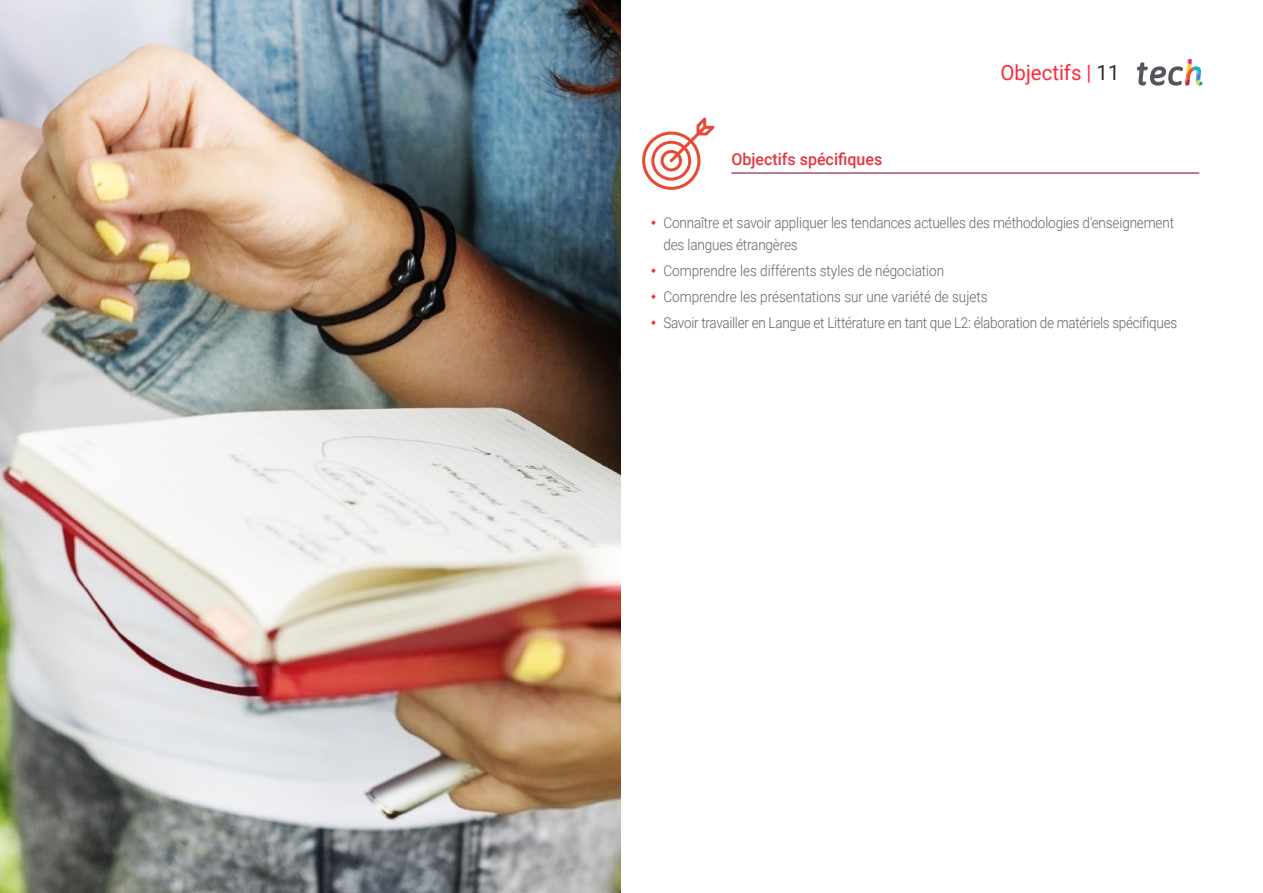
<style>
.page{position:relative;width:1263px;height:893px;background:#fff}
.page>*{position:absolute;margin:0;border:0;box-sizing:border-box;transform-origin:0 0}
.t1{font:21px "Roboto";color:#ff293a}
.t2{font:500 16.5px "Roboto";color:#e73441}
.t3{font:300 15px/26px "Roboto";letter-spacing:-.01em;color:#61646a;scale:.9 1}
.s1{color:#312e20}
</style>
<div class="page">
<svg style="left:1137px;top:59px;width:65px;height:27px"></svg>
<svg style="left:642px;top:117px;width:72px;height:73px"></svg>
<hr style="left:731px;top:173px;width:468px;height:1px;background:#e73441">
<img style="left:0;top:0;width:621px;height:893px">
<p class="t2" style="left:731px;top:147px;width:152px">Objectifs spécifiques</p>
<h1 class="t1" style="left:1000px;top:57px;width:120px">Objectifs | <span class="s1">11</span></h1>
<p class="t3" style="left:663px;top:211px;width:569px;line-height:21.8px">Connaître et savoir appliquer les tendances actuelles des méthodologies d'enseignement des langues étrangères</p>
<p class="t3" style="left:663px;top:257px;width:572px">Comprendre les différents styles de négociation<br>Comprendre les présentations sur une variété de sujets<br>Savoir travailler en Langue et Littérature en tant que L2: élaboration de matériels spécifiques</p>
</div>
